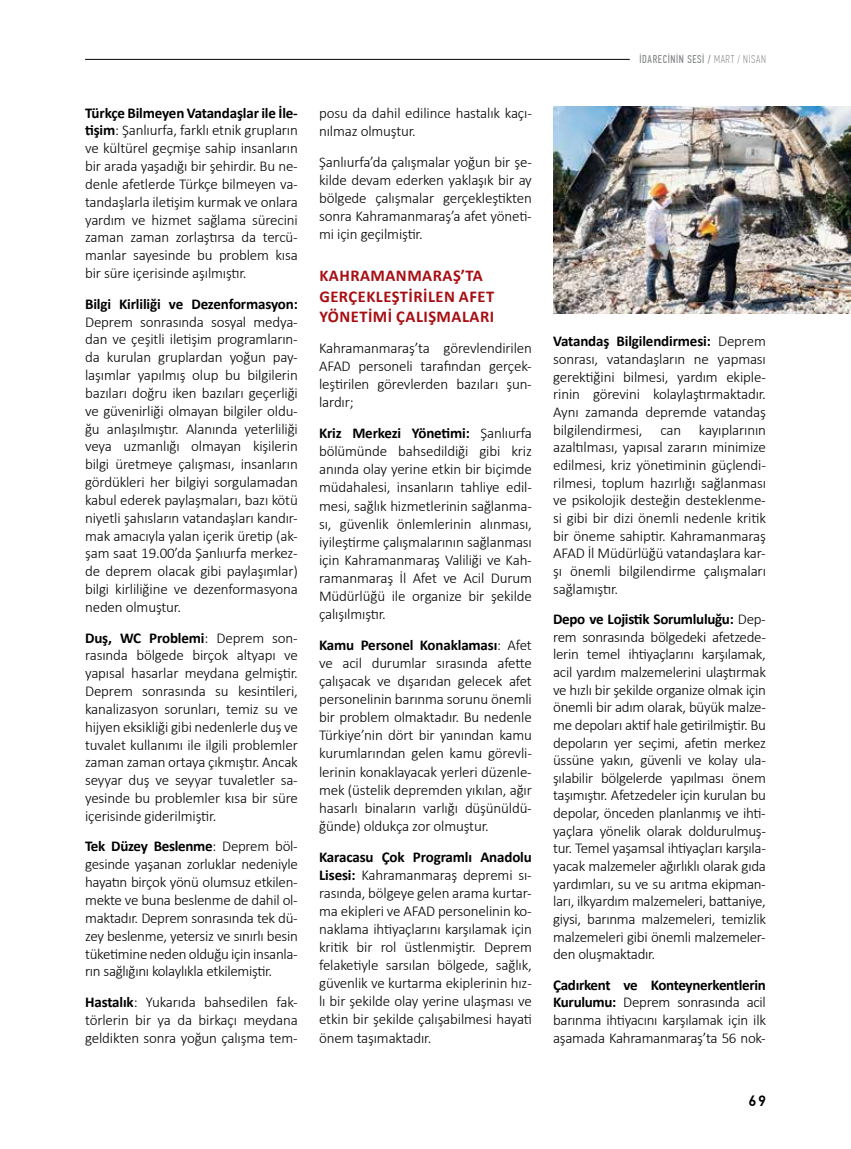
<style>
.page{position:relative;width:851px;height:1149px;background:#fff}
.page>*{position:absolute;margin:0;border:0;box-sizing:border-box;transform-origin:0 0}
.t1{font:700 16.5px "Calibri";letter-spacing:.03em;color:#a70e13}
.t2{font:300 15px/17.9px "Calibri";letter-spacing:-.01em;color:#000;text-align:justify}
.t3{font:700 15px "Calibri";letter-spacing:-.01em;color:#000}
.t4{font:500 15px "PF Din Text Pro";color:#000}
.t5{font:11.25px "PF Din Text Comp Pro";letter-spacing:.055em;color:#808285}
.s1{font-weight:700}
.s2{font-weight:100}
</style>
<div class="page">
<hr style="left:85px;top:59px;width:544px;height:1px;background:#000">
<img style="left:553px;top:106px;width:297px;height:208px">
<p class="t2" style="left:85px;top:104px;width:214px"><span class="s1">Türkçe Bilmeyen Vatandaşlar ile İle&shy;tişim</span>: Şanlıurfa, farklı etnik grupların ve kültürel geçmişe sahip insanların bir arada yaşadığı bir şehirdir. Bu ne&shy;denle afetlerde Türkçe bilmeyen va&shy;tandaşlarla iletişim kurmak ve onlara yardım ve hizmet sağlama sürecini zaman zaman zorlaştırsa da tercü&shy;manlar sayesinde bu problem kısa bir süre içerisinde aşılmıştır.</p>
<p class="t3" style="left:85px;top:293px;width:214px">Bilgi Kirliliği ve Dezenformasyon:</p>
<p class="t2" style="left:85px;top:312px;width:214px">Deprem sonrasında sosyal medya&shy;dan ve çeşitli iletişim programların&shy;da kurulan gruplardan yoğun pay&shy;laşımlar yapılmış olup bu bilgilerin bazıları doğru iken bazıları geçerliği ve güvenirliği olmayan bilgiler oldu&shy;ğu anlaşılmıştır. Alanında yeterliliği veya uzmanlığı olmayan kişilerin bilgi üretmeye çalışması, insanların gördükleri her bilgiyi sorgulamadan kabul ederek paylaşmaları, bazı kötü niyetli şahısların vatandaşları kandır&shy;mak amacıyla yalan içerik üretip (ak&shy;şam saat 19.00’da Şanlıurfa merkez&shy;de deprem olacak gibi paylaşımlar) bilgi kirliliğine ve dezenformasyona neden olmuştur.</p>
<p class="t2" style="left:85px;top:628px;width:214px"><span class="s1">Duş, WC Problemi</span>: Deprem son&shy;rasında bölgede birçok altyapı ve yapısal hasarlar meydana gelmiştir.<br>Deprem sonrasında su kesintileri, kanalizasyon sorunları, temiz su ve hijyen eksikliği gibi nedenlerle duş ve tuvalet kullanımı ile ilgili problemler zaman zaman ortaya çıkmıştır. Ancak seyyar duş ve seyyar tuvaletler sa&shy;yesinde bu problemler kısa bir süre içerisinde giderilmiştir.</p>
<p class="t2" style="left:85px;top:837px;width:214px"><span class="s1">Tek Düzey Beslenme</span>: Deprem böl&shy;gesinde yaşanan zorluklar nedeniyle hayatın birçok yönü olumsuz etkilen&shy;mekte ve buna beslenme de dahil ol&shy;maktadır. Deprem sonrasında tek dü&shy;zey beslenme, yetersiz ve sınırlı besin tüketimine neden olduğu için insanla&shy;rın sağlığını kolaylıkla etkilemiştir.</p>
<p class="t2" style="left:85px;top:992px;width:214px"><span class="s1">Hastalık</span>: Yukarıda bahsedilen fak&shy;törlerin bir ya da birkaçı meydana geldikten sonra yoğun çalışma tem-</p>
<p class="t2" style="left:319px;top:103px;width:214px">posu da dahil edilince hastalık kaçı&shy;nılmaz olmuştur.</p>
<p class="t2" style="left:319px;top:152px;width:214px">Şanlıurfa’da çalışmalar yoğun bir şe&shy;kilde devam ederken yaklaşık bir ay bölgede çalışmalar gerçekleştikten sonra Kahramanmaraş’a afet yöneti&shy;mi için geçilmiştir.</p>
<p class="t1" style="left:319px;top:264px;width:22px">Kahramanmaraş</p>
<p class="t1" style="left:460px;top:264px;width:15px">’ta</p>
<p class="t1" style="left:319px;top:284px;width:21px">Gerçekleştirilen</p>
<p class="t1" style="left:459px;top:284px;width:28px">Afet</p>
<p class="t1" style="left:319px;top:305px;width:19px">Yönetimi</p>
<p class="t1" style="left:396px;top:305px;width:44px">Çalışmalar</p>
<p class="t1" style="left:489px;top:305px;width:6px">ı</p>
<p class="t2" style="left:319px;top:339px;width:214px">Kahramanmaraş’ta görevlendirilen AFAD personeli tarafından gerçek&shy;leştirilen görevlerden bazıları şun&shy;lardır;</p>
<p class="t2" style="left:319px;top:424px;width:214px"><span class="s1">Kriz Merkezi Yönetimi:</span> Şanlıurfa bölümünde bahsedildiği gibi kriz anında olay yerine etkin bir biçimde müdahalesi, insanların tahliye edil&shy;mesi, sağlık hizmetlerinin sağlanma&shy;sı, güvenlik önlemlerinin alınması, iyileştirme çalışmalarının sağlanması için Kahramanmaraş Valiliği ve Kah&shy;ramanmaraş İl Afet ve Acil Durum Müdürlüğü ile organize bir şekilde çalışılmıştır.</p>
<p class="t2" style="left:319px;top:635px;width:214px"><span class="s1">Kamu Personel Konaklaması</span>: Afet ve acil durumlar sırasında afette çalışacak ve dışarıdan gelecek afet personelinin barınma sorunu önemli bir problem olmaktadır. Bu nedenle Türkiye’nin dört bir yanından kamu kurumlarından gelen kamu görevli&shy;lerinin konaklayacak yerleri düzenle&shy;mek (üstelik depremden yıkılan, ağır hasarlı binaların varlığı düşünüldü&shy;ğünde) oldukça zor olmuştur.</p>
<p class="t2" style="left:319px;top:847px;width:214px"><span class="s1">Karacasu Çok Programlı Anadolu Lisesi:</span> Kahramanmaraş depremi sı&shy;rasında, bölgeye gelen arama kurtar&shy;ma ekipleri ve AFAD personelinin ko&shy;naklama ihtiyaçlarını karşılamak için kritik bir rol üstlenmiştir. Deprem felaketiyle sarsılan bölgede, sağlık, güvenlik ve kurtarma ekiplerinin hız&shy;lı bir şekilde olay yerine ulaşması ve etkin bir şekilde çalışabilmesi hayati önem taşımaktadır.</p>
<p class="t5" style="left:639px;top:53px;width:128px">İDARECİNİN SESİ / <span class="s2">MART / NİSAN</span></p>
<p class="t2" style="left:553px;top:332px;width:214px"><span class="s1">Vatandaş Bilgilendirmesi:</span> Deprem sonrası, vatandaşların ne yapması gerektiğini bilmesi, yardım ekiple&shy;rinin görevini kolaylaştırmaktadır.<br>Aynı zamanda depremde vatandaş bilgilendirmesi, can kayıplarının azaltılması, yapısal zararın minimize edilmesi, kriz yönetiminin güçlendi&shy;rilmesi, toplum hazırlığı sağlanması ve psikolojik desteğin desteklenme&shy;si gibi bir dizi önemli nedenle kritik bir öneme sahiptir. Kahramanmaraş AFAD İl Müdürlüğü vatandaşlara kar&shy;şı önemli bilgilendirme çalışmaları sağlamıştır.</p>
<p class="t2" style="left:553px;top:609px;width:214px"><span class="s1">Depo ve Lojistik Sorumluluğu:</span> Dep&shy;rem sonrasında bölgedeki afetzede&shy;lerin temel ihtiyaçlarını karşılamak, acil yardım malzemelerini ulaştırmak ve hızlı bir şekilde organize olmak için önemli bir adım olarak, büyük malze&shy;me depoları aktif hale getirilmiştir. Bu depoların yer seçimi, afetin merkez üssüne yakın, güvenli ve kolay ula&shy;şılabilir bölgelerde yapılması önem taşımıştır. Afetzedeler için kurulan bu depolar, önceden planlanmış ve ihti&shy;yaçlara yönelik olarak doldurulmuş&shy;tur. Temel yaşamsal ihtiyaçları karşıla&shy;yacak malzemeler ağırlıklı olarak gıda yardımları, su ve su arıtma ekipman&shy;ları, ilkyardım malzemeleri, battaniye, giysi, barınma malzemeleri, temizlik malzemeleri gibi önemli malzemeler&shy;den oluşmaktadır.</p>
<p class="t2" style="left:553px;top:975px;width:214px"><span class="s1">Çadırkent ve Konteynerkentlerin Kurulumu:</span> Deprem sonrasında acil barınma ihtiyacını karşılamak için ilk aşamada Kahramanmaraş’ta 56 nok-</p>
<p class="t4" style="left:748px;top:1091px;width:19px">69</p>
</div>
